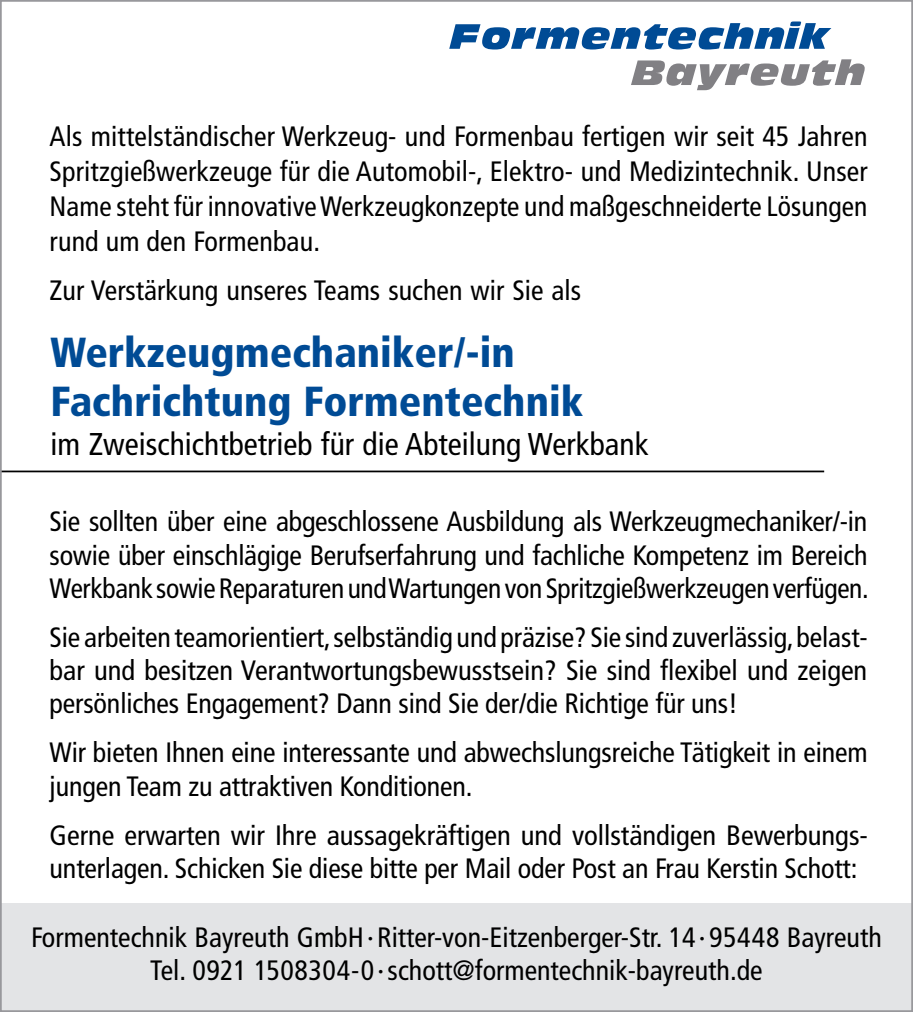
<style>
.page{position:relative;width:913px;height:1012px;background:#fff}
.page>*{position:absolute;margin:0;border:0;box-sizing:border-box;transform-origin:0 0}
.t1{font:900 condensed 42px/49px "Frutiger LT Std";color:#004b95}
.t2{font:condensed 31.5px "Frutiger LT Std";color:#000}
.t3{font:condensed 28px/33.2px "Frutiger LT Std";letter-spacing:-.005em;color:#000;text-align:justify}
</style>
<div class="page">
<div style="left:0;top:903px;width:913px;height:109px;background:#e3e4e6"></div>
<svg style="left:449px;top:21px;width:382px;height:29px"></svg>
<svg style="left:631px;top:59px;width:233px;height:31px"></svg>
<hr style="left:0;top:471px;width:824px;height:1px;background:#000">
<p class="t3" style="left:50px;top:119px;width:819px;line-height:35px">Als mittelständischer Werkzeug- und Formenbau fertigen wir seit 45 Jahren Spritzgießwerkzeuge für die Automobil-, Elektro- und Medizintechnik. Unser Name steht für innovative Werkzeugkonzepte und maßgeschneiderte Lösungen rund um den Formenbau.</p>
<p class="t3" style="left:50px;top:274px;width:533px">Zur Verstärkung unseres Teams suchen wir Sie als</p>
<h1 class="t1" style="left:51px;top:328px;width:534px">Werkzeugmechaniker/-in<br>Fachrichtung Formentechnik</h1>
<p class="t2" style="left:51px;top:426px;width:599px">im Zweischichtbetrieb für die Abteilung Werkbank</p>
<p class="t3" style="left:50px;top:505px;width:821px">Sie sollten über eine abgeschlossene Ausbildung als Werkzeugmechaniker/-in sowie über einschlägige Berufserfahrung und fachliche Kompetenz im Bereich Werkbank sowie Reparaturen und Wartungen von Spritzgießwerkzeugen verfügen.</p>
<p class="t3" style="left:50px;top:621px;width:819px">Sie arbeiten teamorientiert, selbständig und präzise? Sie sind zuverlässig, belast&shy;bar und besitzen Verantwortungsbewusstsein? Sie sind flexibel und zeigen persönliches Engagement? Dann sind Sie der/die Richtige für uns!</p>
<p class="t3" style="left:50px;top:736px;width:819px">Wir bieten Ihnen eine interessante und abwechslungsreiche Tätigkeit in einem jungen Team zu attraktiven Konditionen.</p>
<p class="t3" style="left:50px;top:818px;width:820px">Gerne erwarten wir Ihre aussagekräftigen und vollständigen Bewerbungs&shy;unterlagen. Schicken Sie diese bitte per Mail oder Post an Frau Kerstin Schott:</p>
<p class="t3" style="left:31px;top:921px;width:852px;text-align:center">Formentechnik Bayreuth GmbH·Ritter-von-Eitzenberger-Str. 14· 95448 Bayreuth<br>Tel. 0921 1508304-0·schott@formentechnik-bayreuth.de</p>
</div>
